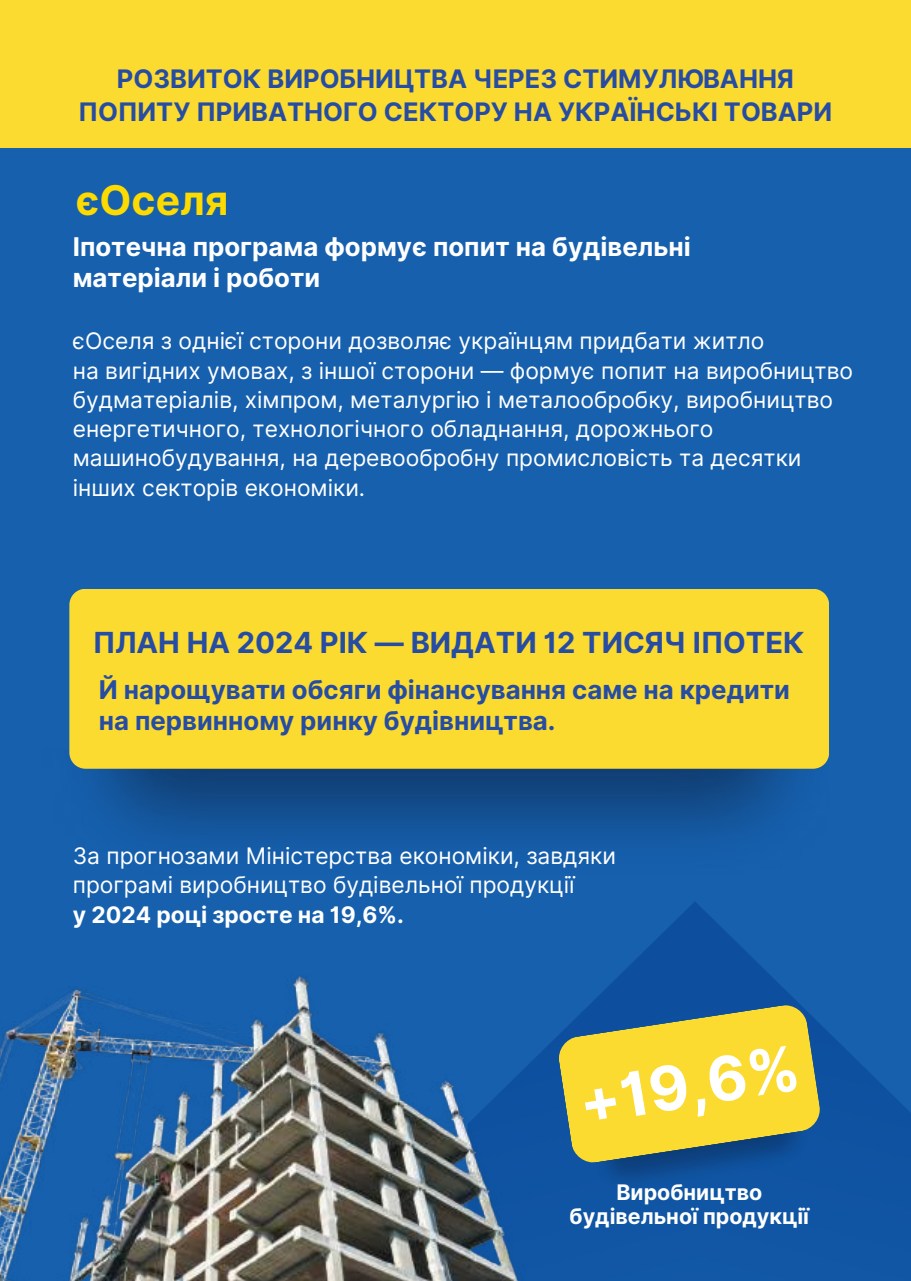
<style>
.page{position:relative;width:911px;height:1281px;background:#fff}
.page>*{position:absolute;margin:0;border:0;box-sizing:border-box;transform-origin:0 0}
.t1{font:700 61.2px "Inter";color:#fff}
.t2{font:700 40.95px "Inter";color:#fdda00}
.t3{font:700 29.1px "Inter";color:#264ca3}
.t4{font:700 25.8px/30.6px "Inter";color:#264ca3}
.t5{font:700 25.8px/30.6px "Inter";color:#fff}
.t6{font:700 25.5px/32.7px "Inter";color:#264ca3;text-align:center}
.t7{font:22.8px/29.2px "Inter";color:#fff}
.t8{font:700 22.8px "Inter";color:#fff}
.t9{font:700 21.45px/24.2px "Inter";color:#fff;text-align:center}
</style>
<div class="page">
<div style="left:0;top:0;width:910px;height:1280px;background:#1660ae"></div>
<img style="left:81px;top:768px;width:737px;height:72px">
<div style="left:69px;top:589px;width:759px;height:179px;background:#fbdb30"></div>
<svg style="left:561px;top:903px;width:133px;height:327px;fill:#1056a4"></svg>
<svg style="left:694px;top:902px;width:216px;height:350px;fill:#1056a4"></svg>
<img style="left:0;top:976px;width:561px;height:304px">
<img style="left:585px;top:1163px;width:229px;height:36px">
<svg style="left:557px;top:1003px;width:264px;height:160px;background:#bdb64a"></svg>
<div style="left:0;top:0;width:910px;height:147px;background:#fbdb2f"></div>
<p class="t6" style="left:78px;top:63px;width:754px">РОЗВИТОК ВИРОБНИЦТВА ЧЕРЕЗ СТИМУЛЮВАННЯ<br>ПОПИТУ ПРИВАТНОГО СЕКТОРУ НА УКРАЇНСЬКІ ТОВАРИ</p>
<h2 class="t2" style="left:76px;top:171px;width:154px">єОселя</h2>
<p class="t5" style="left:73px;top:232px;width:619px">Іпотечна програма формує попит на будівельні матеріали і роботи</p>
<p class="t7" style="left:73px;top:326px;width:781px">єОселя з однієї сторони дозволяє українцям придбати житло<br>на вигідних умовах, з іншої сторони — формує попит на виробництво будматеріалів, хімпром, металургію і металообробку, виробництво енергетичного, технологічного обладнання, дорожнього машинобудування, на деревообробну промисловість та десятки інших секторів економіки.</p>
<p class="t3" style="left:93px;top:621px;width:712px">ПЛАН НА 2024 РІК — ВИДАТИ 12 ТИСЯЧ ІПОТЕК</p>
<p class="t4" style="left:99px;top:675px;width:692px">Й нарощувати обсяги фінансування саме на кредити на первинному ринку будівництва.</p>
<p class="t7" style="left:73px;top:841px;width:544px">За прогнозами Міністерства економіки, завдяки програмі виробництво будівельної продукції</p>
<p class="t8" style="left:73px;top:897px;width:332px">у 2024 році зросте на 19,6%.</p>
<h1 class="t1" style="left:571px;top:1059px;width:224px;rotate:-10deg">+19,6%</h1>
<p class="t9" style="left:569px;top:1179px;width:241px">Виробництво будівельної продукції</p>
</div>
